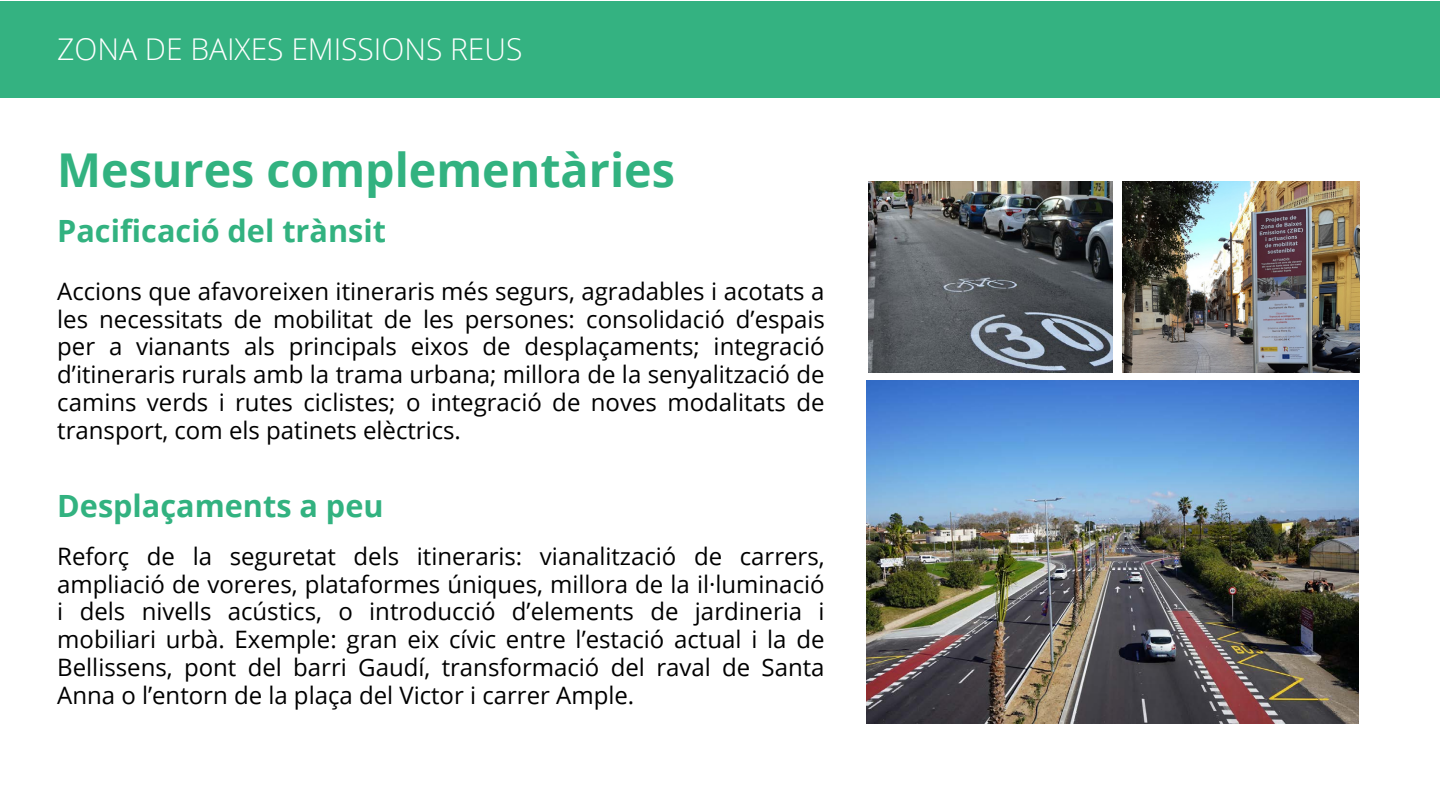
<style>
.page{position:relative;width:1440px;height:810px;background:#fff}
.page>*{position:absolute;margin:0;border:0;box-sizing:border-box;transform-origin:0 0}
.t1{font:700 46.7px "Open Sans";color:#32b280}
.t2{font:700 30.7px "Open Sans";color:#32b280}
.t3{font:300 30px "Open Sans";color:#fff}
.t4{font:24px/27.8px "Open Sans";color:#000;text-align:justify}
</style>
<div class="page">
<div style="left:0;top:1px;width:1440px;height:96px;background:#32b280"></div>
<img style="left:867px;top:381px;width:492px;height:343px">
<img style="left:868px;top:181px;width:245px;height:192px">
<img style="left:1122px;top:181px;width:237px;height:192px">
<p class="t3" style="left:57px;top:28px;width:467px">ZONA DE BAIXES EMISSIONS REUS</p>
<h3 class="t1" style="left:57px;top:137px;width:619px">Mesures complementàries</h3>
<p class="t2" style="left:57px;top:209px;width:330px">Pacificació del trànsit</p>
<h3 class="t4" style="left:57px;top:277px;width:769px">Accions que afavoreixen itineraris més segurs, agradables i acotats a les necessitats de mobilitat de les persones: consolidació d’espais per a vianants als principals eixos de desplaçaments; integració d’itineraris rurals amb la trama urbana; millora de la senyalització de camins verds i rutes ciclistes; o integració de noves modalitats de transport, com els patinets elèctrics.</h3>
<p class="t2" style="left:57px;top:484px;width:328px">Desplaçaments a peu</p>
<p class="t4" style="left:57px;top:542px;width:769px">Reforç de la seguretat dels itineraris: vianalització de carrers, ampliació de voreres, plataformes úniques, millora de la il·luminació i dels nivells acústics, o introducció d’elements de jardineria i mobiliari urbà. Exemple: gran eix cívic entre l’estació actual i la de Bellissens, pont del barri Gaudí, transformació del raval de Santa Anna o l’entorn de la plaça del Victor i carrer Ample.</p>
</div>
